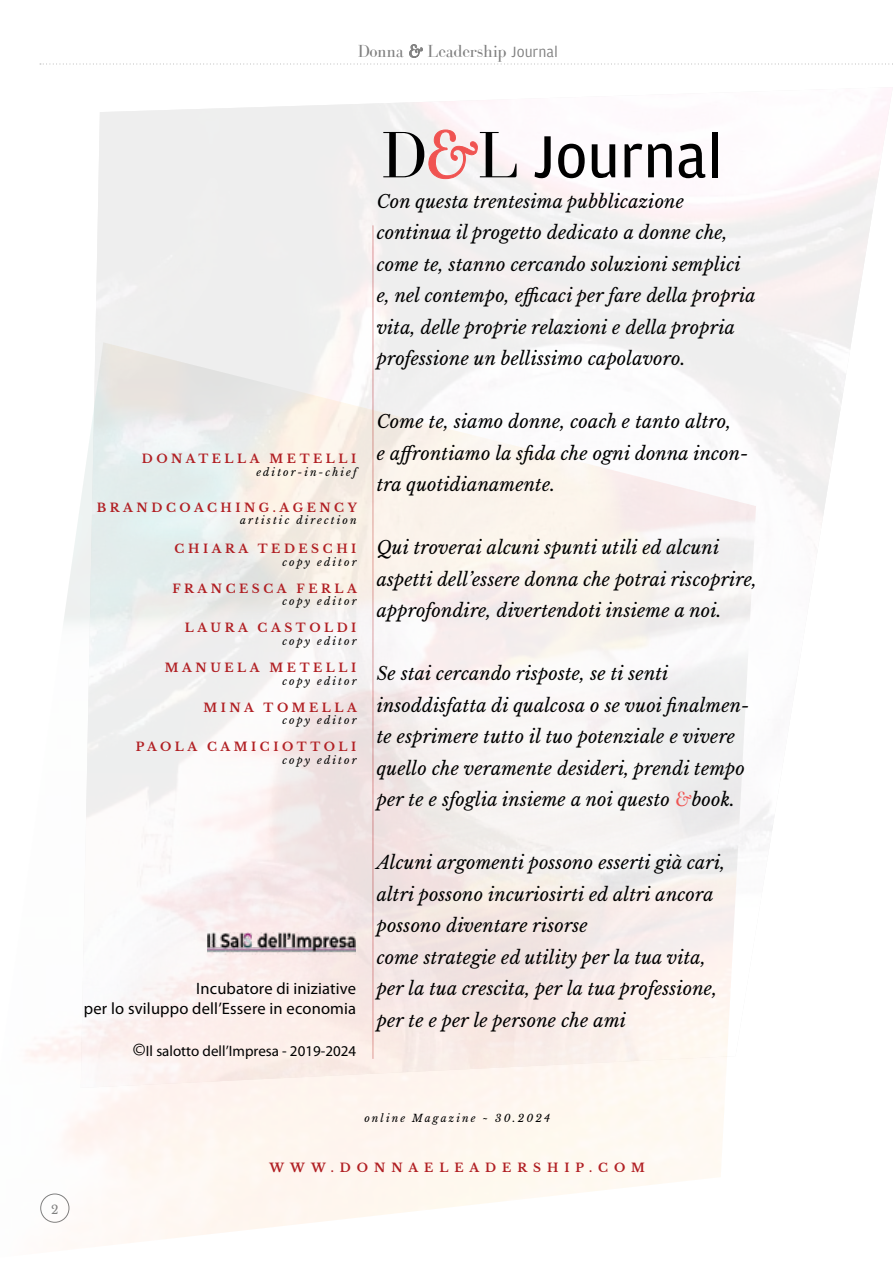
<style>
.page{position:relative;width:893px;height:1263px;background:#fff}
.page>*{position:absolute;margin:0;border:0;box-sizing:border-box;transform-origin:0 0}
.t1{font:63px "Amplitude";color:#000}
.t2{font:italic 18px/31.5px "Libre Baskerville";letter-spacing:.01em;color:#000}
.t3{font:18px "Bodoni FLF";letter-spacing:-.015em;color:#000}
.t4{font:16.5px/19.8px "Myriad Pro";letter-spacing:.01em;color:#000;text-align:right}
.t5{font:15px "Myriad Pro";color:#000}
.t6{font:700 12px "Libre Baskerville";letter-spacing:.3em;color:#b12024}
.t7{font:700 12px "Libre Baskerville";letter-spacing:.5em;color:#b12024}
.t8{font:12px "Libre Baskerville";color:#000}
.t9{font:italic 10.5px "Libre Baskerville";letter-spacing:.2em;color:#000}
.s1{font-family:"Scotch Display"}
.s2{font-family:"Amplitude";font-size:15.75px}
.s3{font-family:"Bodoni FLF";font-size:67.5px}
.s4{font-family:"Scotch Display";font-size:67.5px;color:#f05351}
.s5{font-family:"Scotch Display";font-style:normal;font-size:21px;color:#f05351}
.s6{font-size:19.05px}
</style>
<div class="page">
<svg style="left:40px;top:63px;width:853px;height:2px"></svg>
<img style="left:207px;top:932px;width:149px;height:22px">
<div style="left:41px;top:1194px;width:28px;height:28px;border:1px solid #000;border-radius:50%"></div>
<p class="t8" style="left:51px;top:1202px;width:9px">2</p>
<p class="t3" style="left:357px;top:41px;width:202px">Donna <span class="s1">&amp;</span> Leadership <span class="s2">Journal</span></p>
<h1 class="t1" style="left:381px;top:121px;width:343px"><span class="s3">D</span><span class="s4">&amp;</span><span class="s3">L</span> Journal</h1>
<p class="t2" style="left:377px;top:185px;width:381px">Con questa trentesima pubblicazione continua il progetto dedicato a donne che, come te, stanno cercando soluzioni semplici e, nel contempo, efficaci per fare della propria vita, delle proprie relazioni e della propria professione un bellissimo capolavoro.</p>
<p class="t6" style="left:142px;top:452px;width:216px">DONATELLA METELLI</p>
<p class="t9" style="left:256px;top:466px;width:102px">editor-in-chief</p>
<p class="t6" style="left:97px;top:500px;width:262px">BRANDCOACHING.AGENCY</p>
<p class="t9" style="left:240px;top:514px;width:118px">artistic direction</p>
<p class="t6" style="left:175px;top:542px;width:183px">CHIARA TEDESCHI</p>
<p class="t9" style="left:282px;top:556px;width:76px">copy editor</p>
<p class="t6" style="left:172px;top:581px;width:186px">FRANCESCA FERLA</p>
<p class="t9" style="left:282px;top:595px;width:76px">copy editor</p>
<p class="t6" style="left:185px;top:621px;width:173px">LAURA CASTOLDI</p>
<p class="t9" style="left:282px;top:635px;width:76px">copy editor</p>
<p class="t6" style="left:165px;top:660px;width:193px">MANUELA METELLI</p>
<p class="t9" style="left:282px;top:674px;width:76px">copy editor</p>
<p class="t6" style="left:203px;top:700px;width:155px">MINA TOMELLA</p>
<p class="t9" style="left:282px;top:714px;width:76px">copy editor</p>
<p class="t6" style="left:136px;top:740px;width:222px">PAOLA CAMICIOTTOLI</p>
<p class="t9" style="left:282px;top:754px;width:76px">copy editor</p>
<p class="t2" style="left:377px;top:406px;width:373px">Come te, siamo donne, coach e tanto altro,<br>e affrontiamo la sfida che ogni donna incon&shy;tra quotidianamente.</p>
<p class="t2" style="left:377px;top:532px;width:382px">Qui troverai alcuni spunti utili ed alcuni aspetti dell’essere donna che potrai riscoprire, approfondire, divertendoti insieme a noi.</p>
<p class="t2" style="left:377px;top:658px;width:374px">Se stai cercando risposte, se ti senti insoddisfatta di qualcosa o se vuoi finalmen&shy;te esprimere tutto il tuo potenziale e vivere quello che veramente desideri, prendi tempo per te e sfoglia insieme a noi questo <span class="s5">&amp;</span>book.</p>
<p class="t4" style="left:84px;top:978px;width:274px">Incubatore di iniziative<br>per lo sviluppo dell’Essere in economia</p>
<p class="t5" style="left:133px;top:1042px;width:225px"><span class="s6">©</span>Il salotto dell’Impresa - 2019-2024</p>
<p class="t2" style="left:377px;top:847px;width:350px">Alcuni argomenti possono esserti già cari, altri possono incuriosirti ed altri ancora possono diventare risorse<br>come strategie ed utility per la tua vita, per la tua crescita, per la tua professione, per te e per le persone che ami</p>
<p class="t9" style="left:364px;top:1111px;width:187px">online Magazine ~ 30.2024</p>
<p class="t7" style="left:270px;top:1160px;width:377px">WWW.DONNAELEADERSHIP.COM</p>
</div>
